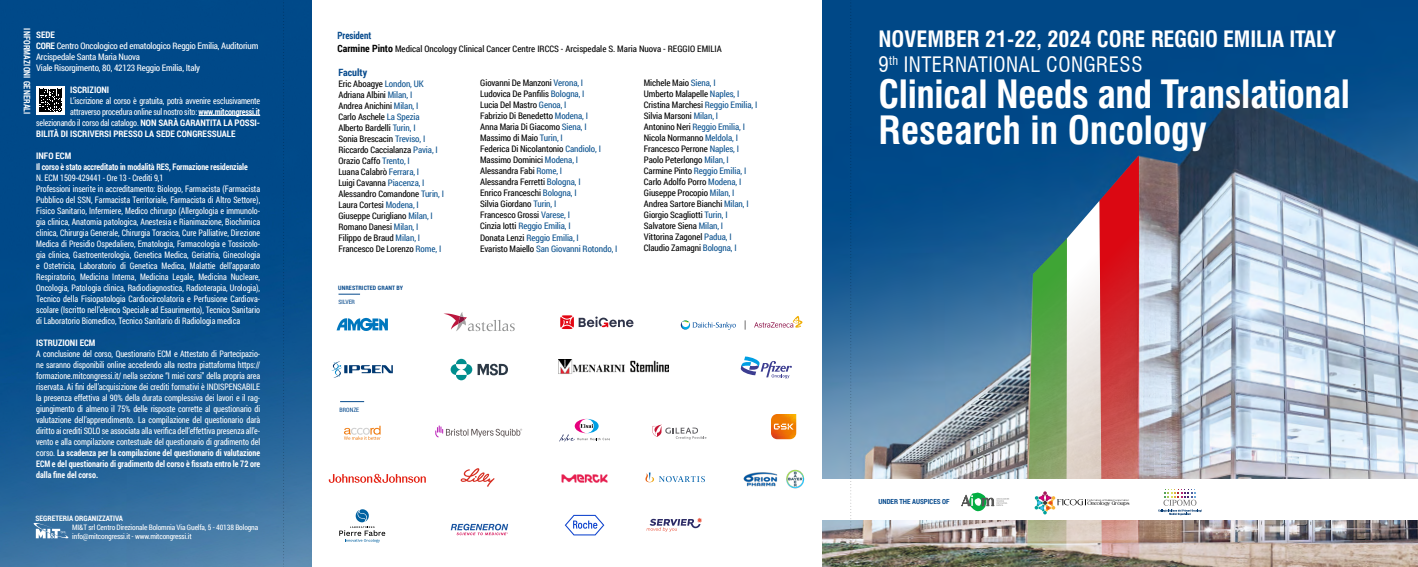
<style>
.page{position:relative;width:1418px;height:567px;background:#fff}
.page>*{position:absolute;margin:0;border:0;box-sizing:border-box;transform-origin:0 0}
.t1{font:700 condensed 38px/36px "Swiss 721 BT";letter-spacing:-.01em;color:#fff}
.t2{font:700 condensed 22px "Swiss 721 BT";color:#fff}
.t3{font:condensed 20.8px "Swiss 721 BT";letter-spacing:.02em;color:#fff}
.t4{font:700 10px "Roboto Condensed";color:#05498c;scale:.9 1}
.t5{font:700 10px "Roboto Condensed";color:#05498c}
.t6{font:9px/11px "Roboto Condensed";color:#fff;scale:.9 1}
.t7{font:9px/11px "Roboto Condensed";letter-spacing:-.01em;color:#000}
.t8{font:9px "Roboto Condensed";letter-spacing:-.02em;color:#fff;scale:.9 1}
.t9{font:700 9px/11px "Roboto Condensed";color:#fff}
.t10{font:9px/11px "Roboto Condensed";letter-spacing:-.02em;color:#fff}
.t11{font:9px/11px "Roboto Condensed";letter-spacing:-.01em;color:#0e5490}
.t12{font:700 9px "Roboto Condensed";letter-spacing:.02em;color:#fff;scale:.9 1}
.t13{font:7.5px/9px "Roboto Condensed";letter-spacing:-.02em;color:#fff}
.t14{font:700 7.5px "Roboto Condensed";color:#fff}
.t15{font:700 7px "Roboto Condensed";color:#05498c}
.t16{font:700 6px "Roboto Condensed";letter-spacing:.02em;color:#05498c}
.t17{font:6px "Roboto Condensed";color:#05498c}
.t18{font:4.6px "Rebel Redux";color:#000}
.s1{font-weight:700}
.s2{font-weight:700;font-size:10px}
.s3{color:#0e5490}
.s4{color:#000}
</style>
<div class="page">
<img style="left:0;top:0;width:312px;height:567px">
<hr style="left:198px;top:115px;width:62px;height:1px;background:#fff">
<img style="left:822px;top:0;width:595px;height:567px">
<div style="left:818px;top:479px;width:599px;height:40px;background:#fff"></div>
<svg style="left:33px;top:522px;width:36px;height:17px"></svg>
<svg style="left:961px;top:492px;width:48px;height:19px"></svg>
<svg style="left:1158px;top:489px;width:44px;height:26px"></svg>
<img style="left:1027px;top:152px;width:114px;height:415px">
<svg style="left:338px;top:294px;width:22px;height:1px"></svg>
<svg style="left:340px;top:401px;width:24px;height:1px"></svg>
<svg style="left:645px;top:473px;width:60px;height:9px"></svg>
<svg style="left:559px;top:419px;width:51px;height:22px"></svg>
<svg style="left:564px;top:515px;width:40px;height:20px"></svg>
<svg style="left:652px;top:425px;width:54px;height:15px"></svg>
<img style="left:561px;top:474px;width:47px;height:8px">
<svg style="left:740px;top:356px;width:52px;height:22px"></svg>
<svg style="left:435px;top:425px;width:87px;height:12px"></svg>
<svg style="left:460px;top:468px;width:34px;height:19px"></svg>
<svg style="left:560px;top:315px;width:73px;height:14px"></svg>
<svg style="left:344px;top:426px;width:36px;height:14px"></svg>
<svg style="left:680px;top:316px;width:123px;height:14px"></svg>
<div style="left:36px;top:86px;width:28px;height:29px;background:#fff"></div>
<svg style="left:39px;top:89px;width:23px;height:23px"></svg>
<svg style="left:283px;top:0;width:1px;height:567px"></svg>
<svg style="left:850px;top:0;width:1px;height:567px"></svg>
<svg style="left:336px;top:318px;width:52px;height:13px"></svg>
<svg style="left:444px;top:312px;width:70px;height:19px"></svg>
<svg style="left:450px;top:359px;width:58px;height:21px"></svg>
<svg style="left:332px;top:361px;width:61px;height:17px"></svg>
<img style="left:559px;top:359px;width:109px;height:15px">
<img style="left:743px;top:469px;width:61px;height:20px">
<svg style="left:771px;top:414px;width:25px;height:25px"></svg>
<svg style="left:329px;top:474px;width:97px;height:9px"></svg>
<svg style="left:339px;top:509px;width:46px;height:33px"></svg>
<svg style="left:451px;top:524px;width:57px;height:11px"></svg>
<svg style="left:646px;top:518px;width:56px;height:14px"></svg>
<p class="t12" style="left:33px;top:28px;width:97px;rotate:90deg">INFORMAZIONI GENERALI</p>
<p class="t10" style="left:36px;top:29px;width:224px"><span class="s1">SEDE<br>CORE</span> Centro Oncologico ed ematologico Reggio Emilia, Auditorium Arcispedale Santa Maria Nuova<br>Viale Risorgimento, 80, 42123 Reggio Emilia, Italy</p>
<p class="t9" style="left:70px;top:84px;width:41px">ISCRIZIONI</p>
<p class="t8" style="left:70px;top:94px;width:213px">L’iscrizione al corso è gratuita, potrà avvenire esclusivamente</p>
<p class="t8" style="left:70px;top:105px;width:213px">attraverso procedura online sul nostro sito: <span class="s1">www.mitcongressi.it</span></p>
<p class="t8" style="left:36px;top:116px;width:250px">selezionando il corso dal catalogo. <span class="s1">NON SARÀ GARANTITA LA POSSI-</span></p>
<p class="t9" style="left:36px;top:128px;width:201px">BILITÀ DI ISCRIVERSI PRESSO LA SEDE CONGRESSUALE</p>
<p class="t9" style="left:36px;top:150px;width:213px">INFO ECM<br>Il corso è stato accreditato in modalità RES, Formazione residenziale</p>
<p class="t6" style="left:36px;top:172px;width:250px">N. ECM 1509-429441 - Ore 13 - Crediti 9,1<br>Professioni inserite in accreditamento: Biologo, Farmacista (Farmacista Pubblico del SSN, Farmacista Territoriale, Farmacista di Altro Settore), Fisico Sanitario, Infermiere, Medico chirurgo (Allergologia e immunolo&shy;gia clinica, Anatomia patologica, Anestesia e Rianimazione, Biochimica clinica, Chirurgia Generale, Chirurgia Toracica, Cure Palliative, Direzione Medica di Presidio Ospedaliero, Ematologia, Farmacologia e Tossicolo&shy;gia clinica, Gastroenterologia, Genetica Medica, Geriatria, Ginecologia e Ostetricia, Laboratorio di Genetica Medica, Malattie dell’apparato Respiratorio, Medicina Interna, Medicina Legale, Medicina Nucleare, Oncologia, Patologia clinica, Radiodiagnostica, Radioterapia, Urologia), Tecnico della Fisiopatologia Cardiocircolatoria e Perfusione Cardiova&shy;scolare (Iscritto nell’elenco Speciale ad Esaurimento), Tecnico Sanitario di Laboratorio Biomedico, Tecnico Sanitario di Radiologia medica</p>
<p class="t9" style="left:36px;top:337px;width:61px">ISTRUZIONI ECM</p>
<p class="t6" style="left:36px;top:348px;width:250px;text-align:justify">A conclusione del corso, Questionario ECM e Attestato di Partecipazio&shy;ne saranno disponibili online accedendo alla nostra piattaforma https:// formazione.mitcongressi.it/ nella sezione “I miei corsi” della propria area riservata. Ai fini dell’acquisizione dei crediti formativi è INDISPENSABILE la presenza effettiva al 90% della durata complessiva dei lavori e il rag&shy;giungimento di almeno il 75% delle risposte corrette al questionario di valutazione dell’apprendimento. La compilazione del questionario darà diritto ai crediti SOLO se associata alla verifica dell’effettiva presenza all’e&shy;vento e alla compilazione contestuale del questionario di gradimento del corso. <span class="s1">La scadenza per la compilazione del questionario di valutazione ECM e del questionario di gradimento del corso è fissata entro le 72 ore dalla fine del corso.</span></p>
<p class="t14" style="left:35px;top:513px;width:89px">SEGRETERIA ORGANIZZATIVA</p>
<p class="t13" style="left:72px;top:522px;width:187px">MI&amp;T srl Centro Direzionale Bolomnia Via Guelfa, 5 - 40138 Bologna info@mitcongressi.it - www.mitcongressi.it</p>
<p class="t4" style="left:337px;top:28px;width:39px">President</p>
<p class="t7" style="left:337px;top:43px;width:386px"><span class="s2">Carmine Pinto</span> Medical Oncology Clinical Cancer Centre IRCCS - Arcispedale S. Maria Nuova - REGGIO EMILIA</p>
<p class="t5" style="left:338px;top:65px;width:30px">Faculty</p>
<p class="t7" style="left:338px;top:78px;width:107px">Eric Aboagye <span class="s3">London, UK<br></span>Adriana Albini <span class="s3">Milan, I<br></span>Andrea Anichini <span class="s3">Milan, I<br></span>Carlo Aschele <span class="s3">La Spezia<br></span>Alberto Bardelli <span class="s3">Turin, I<br></span>Sonia Brescacin <span class="s3">Treviso, I<br></span>Riccardo Caccialanza <span class="s3">Pavia, I<br></span>Orazio Caffo <span class="s3">Trento, I<br></span>Luana Calabrò <span class="s3">Ferrara, I<br></span>Luigi Cavanna <span class="s3">Piacenza, I<br></span>Alessandro Comandone <span class="s3">Turin, I<br></span>Laura Cortesi <span class="s3">Modena, I<br></span>Giuseppe Curigliano <span class="s3">Milan, I<br></span>Romano Danesi <span class="s3">Milan, I<br></span>Filippo de Braud <span class="s3">Milan, I<br></span>Francesco De Lorenzo <span class="s3">Rome, I</span></p>
<p class="t16" style="left:338px;top:283px;width:67px">UNRESTRICTED GRANT BY</p>
<p class="t17" style="left:338px;top:298px;width:18px">SILVER</p>
<p class="t7" style="left:480px;top:77px;width:122px">Giovanni De Manzoni <span class="s3">Verona, I<br></span>Ludovica De Panfilis <span class="s3">Bologna, I<br></span>Lucia Del Mastro <span class="s3">Genoa, I<br></span>Fabrizio Di Benedetto <span class="s3">Modena, I<br></span>Anna Maria Di Giacomo <span class="s3">Siena, I<br></span>Massimo di Maio <span class="s3">Turin, I<br></span>Federica Di Nicolantonio <span class="s3">Candiolo, I<br></span>Massimo Dominici <span class="s3">Modena, I<br></span>Alessandra Fabi <span class="s3">Rome, I<br></span>Alessandra Ferretti <span class="s3">Bologna, I<br></span>Enrico Franceschi <span class="s3">Bologna, I<br></span>Silvia Giordano <span class="s3">Turin, I<br></span>Francesco Grossi <span class="s3">Varese, I<br></span>Cinzia Iotti <span class="s3">Reggio Emilia, I</span></p>
<p class="t11" style="left:480px;top:232px;width:139px"><span class="s4">Donata Lenzi</span> Reggio Emilia, I<br><span class="s4">Evaristo Maiello</span> San Giovanni Rotondo, I</p>
<p class="t7" style="left:644px;top:77px;width:115px">Michele Maio <span class="s3">Siena, I<br></span>Umberto Malapelle <span class="s3">Naples, I<br></span>Cristina Marchesi <span class="s3">Reggio Emilia, I<br></span>Silvia Marsoni <span class="s3">Milan, I<br></span>Antonino Neri <span class="s3">Reggio Emilia, I<br></span>Nicola Normanno <span class="s3">Meldola, I<br></span>Francesco Perrone <span class="s3">Naples, I<br></span>Paolo Peterlongo <span class="s3">Milan, I<br></span>Carmine Pinto <span class="s3">Reggio Emilia, I<br></span>Carlo Adolfo Porro <span class="s3">Modena, I<br></span>Giuseppe Procopio <span class="s3">Milan, I<br></span>Andrea Sartore Bianchi <span class="s3">Milan, I<br></span>Giorgio Scagliotti <span class="s3">Turin, I<br></span>Salvatore Siena <span class="s3">Milan, I<br></span>Vittorina Zagonel <span class="s3">Padua, I<br></span>Claudio Zamagni <span class="s3">Bologna, I</span></p>
<p class="t17" style="left:339px;top:405px;width:21px">BRONZE</p>
<h2 class="t2" style="left:878px;top:26px;width:459px">NOVEMBER 21-22, 2024 CORE REGGIO EMILIA ITALY</h2>
<h3 class="t3" style="left:878px;top:52px;width:265px">9<sup>th</sup> INTERNATIONAL CONGRESS</h3>
<h1 class="t1" style="left:878px;top:77px;width:473px">Clinical Needs and Translational<br>Research in Oncology</h1>
<p class="t15" style="left:878px;top:496px;width:73px">UNDER THE AUSPICES OF</p>
<p class="t18" style="left:1087px;top:501px;width:44px">Oncology Groups</p>
</div>
